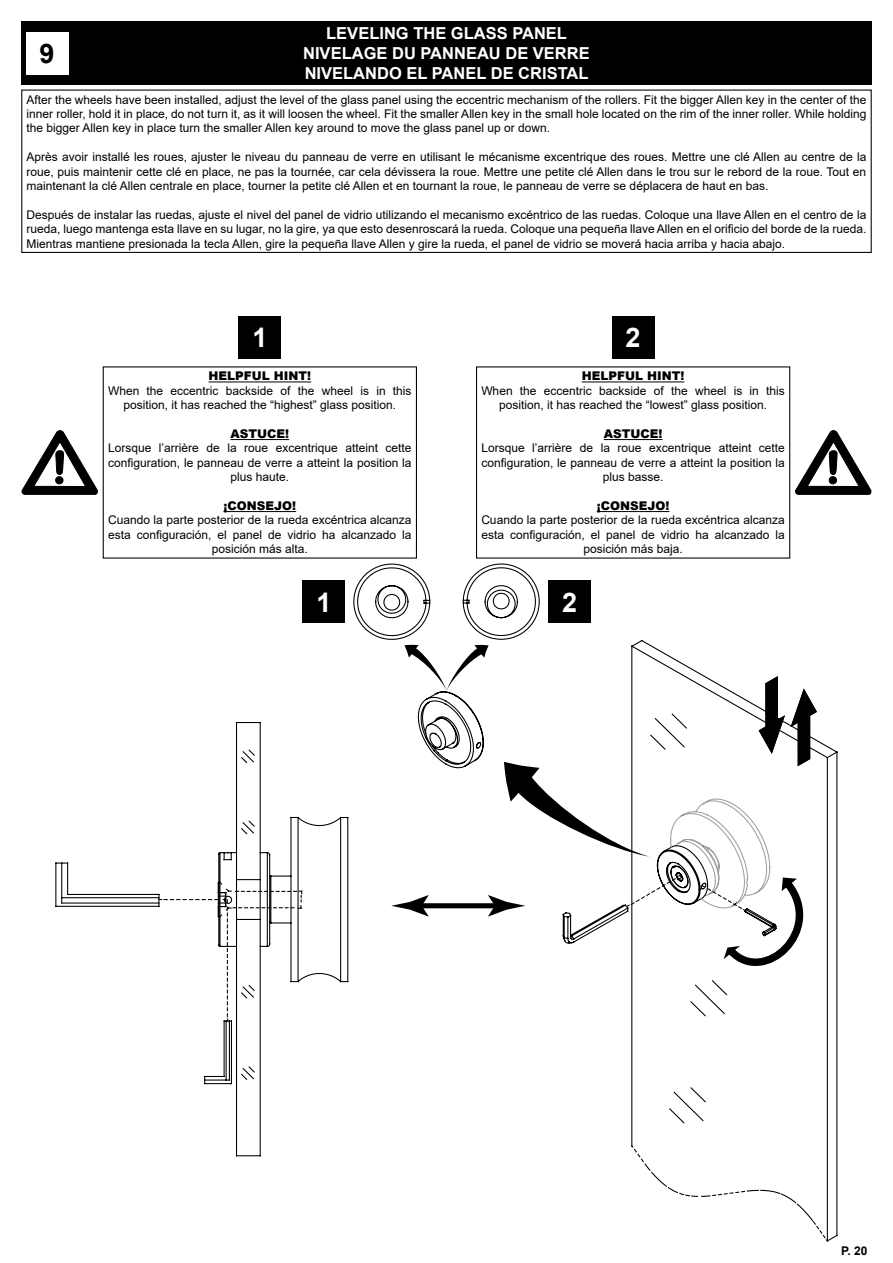
<style>
.page{position:relative;width:893px;height:1263px;background:#fff}
.page>*{position:absolute;margin:0;border:0;box-sizing:border-box;transform-origin:0 0}
.t1{font:700 27px "Arial";color:#fff}
.t2{font:700 27px "Arial";color:#000}
.t3{font:700 16.5px "Arial";color:#fff}
.t4{font:12px/14.4px "Arial";color:#000;text-align:center}
.t5{font:900 12px "Arial";color:#000}
.t6{font:700 12px "Arial";color:#000}
</style>
<div class="page">
<div style="left:21px;top:21px;width:851px;height:64px;background:#000"></div>
<div style="left:21px;top:90px;width:851px;height:163px;border:1px solid #000"></div>
<div style="left:26px;top:32px;width:42px;height:42px;background:#fff"></div>
<svg style="left:55px;top:722px;width:294px;height:435px"></svg>
<svg style="left:61px;top:749px;width:195px;height:332px"></svg>
<hr style="left:224px;top:1021px;width:1px;height:55px;background:#000">
<hr style="left:226px;top:1021px;width:1px;height:59px;background:#000">
<hr style="left:231px;top:1021px;width:1px;height:62px;background:#000">
<svg style="left:204px;top:1076px;width:27px;height:8px"></svg>
<svg style="left:164px;top:881px;width:138px;height:140px"></svg>
<hr style="left:229px;top:1021px;width:1px;height:59px;background:#000">
<svg style="left:631px;top:744px;width:207px;height:498px"></svg>
<svg style="left:353px;top:563px;width:471px;height:561px"></svg>
<svg style="left:21px;top:430px;width:77px;height:65px"></svg>
<div style="left:56px;top:476px;width:7px;height:8px;background:#000;border-radius:50%"></div>
<div style="left:55px;top:476px;width:8px;height:8px;border:1px solid #000;border-radius:50%"></div>
<hr style="left:208px;top:382px;width:103px;height:1px;background:#000">
<hr style="left:230px;top:439px;width:59px;height:1px;background:#000">
<hr style="left:223px;top:511px;width:73px;height:1px;background:#000">
<div style="left:103px;top:366px;width:314px;height:193px;border:1px solid #000"></div>
<svg style="left:795px;top:430px;width:77px;height:65px"></svg>
<div style="left:829px;top:476px;width:8px;height:8px;background:#000;border-radius:50%"></div>
<div style="left:829px;top:476px;width:8px;height:8px;border:1px solid #000;border-radius:50%"></div>
<hr style="left:582px;top:382px;width:102px;height:1px;background:#000">
<hr style="left:604px;top:439px;width:58px;height:1px;background:#000">
<hr style="left:597px;top:511px;width:72px;height:1px;background:#000">
<div style="left:476px;top:366px;width:314px;height:193px;border:1px solid #000"></div>
<div style="left:239px;top:316px;width:42px;height:42px;background:#000"></div>
<div style="left:612px;top:316px;width:42px;height:42px;background:#000"></div>
<div style="left:303px;top:580px;width:42px;height:43px;background:#000"></div>
<div style="left:549px;top:580px;width:42px;height:43px;background:#000"></div>
<p class="t3" style="left:326px;top:22px;width:242px">LEVELING THE GLASS PANEL</p>
<p class="t3" style="left:303px;top:42px;width:288px">NIVELAGE DU PANNEAU DE VERRE</p>
<p class="t3" style="left:305px;top:62px;width:285px">NIVELANDO EL PANEL DE CRISTAL</p>
<p class="t4" style="left:27px;top:92px;width:841px;text-align:justify">After the wheels have been installed, adjust the level of the glass panel using the eccentric mechanism of the rollers. Fit the bigger Allen key in the center of the inner roller, hold it in place, do not turn it, as it will loosen the wheel. Fit the smaller Allen key in the small hole located on the rim of the inner roller. While holding the bigger Allen key in place turn the smaller Allen key around to move the glass panel up or down.</p>
<p class="t4" style="left:27px;top:150px;width:841px;text-align:justify">Après avoir installé les roues, ajuster le niveau du panneau de verre en utilisant le mécanisme excentrique des roues. Mettre une clé Allen au centre de la roue, puis maintenir cette clé en place, ne pas la tournée, car cela dévissera la roue. Mettre une petite clé Allen dans le trou sur le rebord de la roue. Tout en maintenant la clé Allen centrale en place, tourner la petite clé Allen et en tournant la roue, le panneau de verre se déplacera de haut en bas.</p>
<p class="t4" style="left:27px;top:207px;width:841px;text-align:justify">Después de instalar las ruedas, ajuste el nivel del panel de vidrio utilizando el mecanismo excéntrico de las ruedas. Coloque una llave Allen en el centro de la rueda, luego mantenga esta llave en su lugar, no la gire, ya que esto desenroscará la rueda. Coloque una pequeña llave Allen en el orificio del borde de la rueda.<br>Mientras mantiene presionada la tecla Allen, gire la pequeña llave Allen y gire la rueda, el panel de vidrio se moverá hacia arriba y hacia abajo.</p>
<p class="t2" style="left:40px;top:34px;width:17px">9</p>
<p class="t1" style="left:252px;top:318px;width:17px">1</p>
<p class="t1" style="left:626px;top:318px;width:17px">2</p>
<p class="t5" style="left:208px;top:367px;width:104px">HELPFUL HINT!</p>
<p class="t4" style="left:108px;top:383px;width:305px">When the eccentric backside of the wheel is in this position, it has reached the “highest” glass position.</p>
<p class="t5" style="left:230px;top:425px;width:60px">ASTUCE!</p>
<p class="t4" style="left:108px;top:441px;width:305px">Lorsque l’arrière de la roue excentrique atteint cette configuration, le panneau de verre a atteint la position la plus haute.</p>
<p class="t5" style="left:223px;top:497px;width:74px">¡CONSEJO!</p>
<p class="t4" style="left:108px;top:513px;width:305px">Cuando la parte posterior de la rueda excéntrica alcanza esta configuración, el panel de vidrio ha alcanzado la posición más alta.</p>
<p class="t5" style="left:582px;top:367px;width:104px">HELPFUL HINT!</p>
<p class="t4" style="left:481px;top:383px;width:305px">When the eccentric backside of the wheel is in this position, it has reached the “lowest” glass position.</p>
<p class="t5" style="left:604px;top:425px;width:60px">ASTUCE!</p>
<p class="t4" style="left:481px;top:441px;width:305px">Lorsque l’arrière de la roue excentrique atteint cette configuration, le panneau de verre a atteint la position la plus basse.</p>
<p class="t5" style="left:597px;top:497px;width:74px">¡CONSEJO!</p>
<p class="t4" style="left:481px;top:513px;width:305px">Cuando la parte posterior de la rueda excéntrica alcanza esta configuración, el panel de vidrio ha alcanzado la posición más baja.</p>
<p class="t1" style="left:316px;top:583px;width:17px">1</p>
<p class="t1" style="left:562px;top:583px;width:17px">2</p>
<p class="t6" style="left:841px;top:1242px;width:28px">P. 20</p>
</div>
